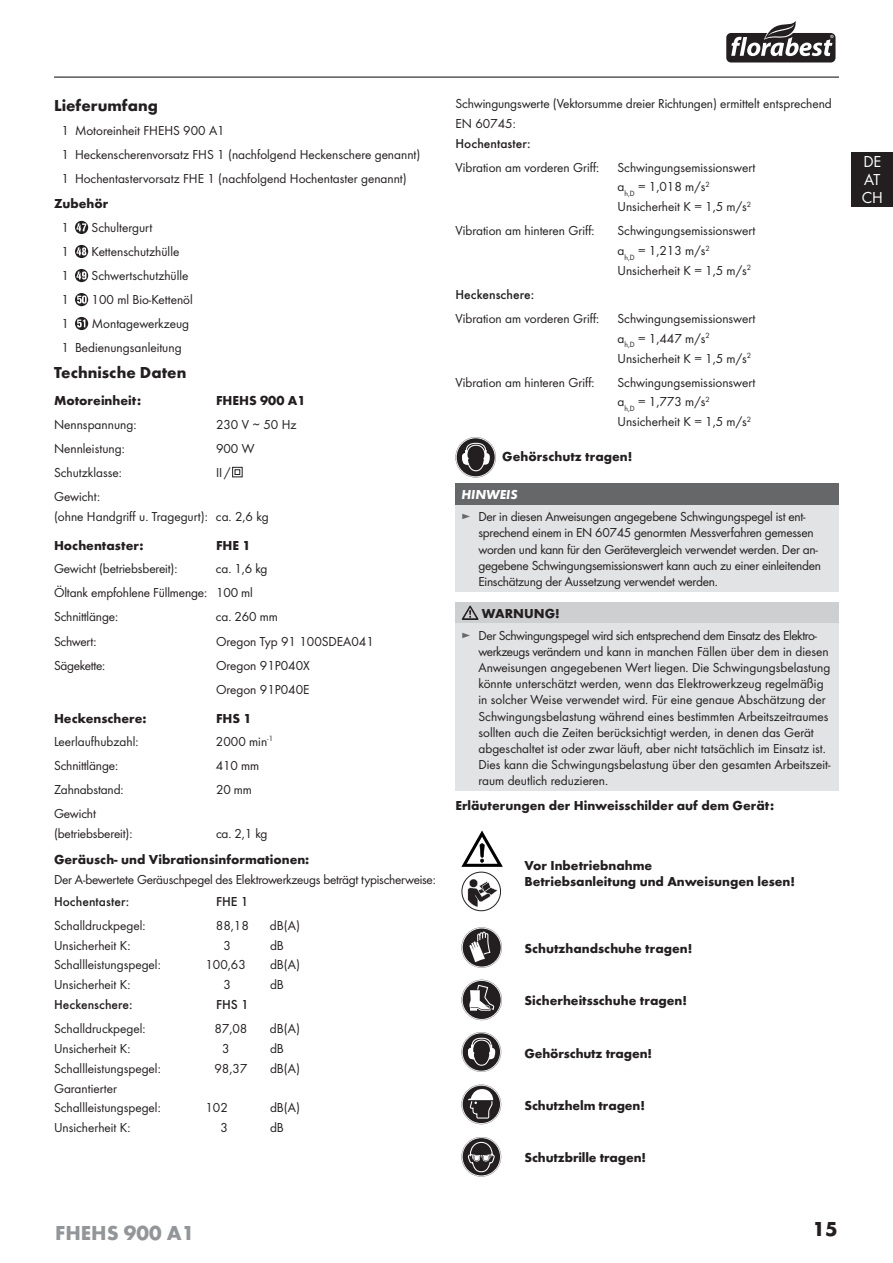
<style>
.page{position:relative;width:893px;height:1263px;background:#fff}
.page>*{position:absolute;margin:0;border:0;box-sizing:border-box;transform-origin:0 0}
.t1{font:700 21px "Futura";color:#939598}
.t2{font:700 21px "Futura";color:#231f20}
.t3{font:700 16.5px "Futura";color:#231f20}
.t4{font:16.5px/18px "Futura Boo";color:#fff}
.t5{font:13.5px/19.8px "Futura Boo";color:#231f20}
.t6{font:13.5px/16.2px "Futura Boo";letter-spacing:-.02em;color:#231f20}
.t7{font:700 13.5px/16.2px "Futura";color:#231f20}
.t8{font:500 13.5px "Futura";color:#231f20}
.t9{font:italic 700 13.5px "Futura";color:#fff}
.s1{color:#656769}
</style>
<div class="page">
<hr style="left:54px;top:77px;width:785px;height:1px;background:#231f20">
<div style="left:852px;top:152px;width:41px;height:54px;background:#231f20"></div>
<div style="left:724px;top:31px;width:113px;height:33px;border:4px solid #fff;border-radius:5px"></div>
<div style="left:726px;top:33px;width:109px;height:29px;background:#231f20;border-radius:5px"></div>
<svg style="left:731px;top:21px;width:102px;height:35px"></svg>
<svg style="left:75px;top:221px;width:13px;height:13px"></svg>
<svg style="left:75px;top:245px;width:13px;height:13px"></svg>
<svg style="left:75px;top:269px;width:13px;height:13px"></svg>
<svg style="left:75px;top:293px;width:13px;height:13px"></svg>
<svg style="left:75px;top:317px;width:13px;height:13px"></svg>
<svg style="left:232px;top:467px;width:11px;height:10px"></svg>
<div style="left:455px;top:484px;width:384px;height:21px;background:#656769"></div>
<div style="left:455px;top:505px;width:384px;height:87px;background:#e2e3e4"></div>
<div style="left:455px;top:602px;width:384px;height:21px;background:#cdcfd0"></div>
<div style="left:455px;top:623px;width:384px;height:168px;background:#e2e3e4"></div>
<svg style="left:462px;top:606px;width:16px;height:14px"></svg>
<svg style="left:461px;top:831px;width:42px;height:36px"></svg>
<svg style="left:462px;top:872px;width:39px;height:39px"></svg>
<div style="left:461px;top:872px;width:40px;height:39px;border:1px solid #231f20;border-radius:50%"></div>
<svg style="left:468px;top:879px;width:30px;height:28px"></svg>
<svg style="left:461px;top:927px;width:41px;height:41px"></svg>
<svg style="left:461px;top:980px;width:41px;height:40px"></svg>
<svg style="left:461px;top:1032px;width:40px;height:40px"></svg>
<svg style="left:461px;top:1084px;width:40px;height:40px"></svg>
<svg style="left:461px;top:1137px;width:40px;height:39px"></svg>
<svg style="left:455px;top:437px;width:41px;height:40px"></svg>
<p class="t3" style="left:54px;top:99px;width:105px">Lieferumfang</p>
<p class="t5" style="left:62px;top:119px;width:360px;line-height:24px">1 Motoreinheit FHEHS 900 A1<br>1 Heckenscherenvorsatz FHS 1 (nachfolgend Heckenschere genannt)<br>1 Hochentastervorsatz FHE 1 (nachfolgend Hochentaster genannt)</p>
<p class="t7" style="left:54px;top:196px;width:56px">Zubehör</p>
<p class="t5" style="left:62px;top:218px;width:9px">1</p>
<p class="t5" style="left:92px;top:218px;width:62px">Schultergurt</p>
<p class="t5" style="left:62px;top:242px;width:9px">1</p>
<p class="t5" style="left:92px;top:242px;width:89px">Kettenschutzhülle</p>
<p class="t5" style="left:62px;top:266px;width:9px">1</p>
<p class="t5" style="left:92px;top:266px;width:98px">Schwertschutzhülle</p>
<p class="t5" style="left:62px;top:290px;width:9px">1</p>
<p class="t5" style="left:92px;top:290px;width:103px">100 ml Bio-Kettenöl</p>
<p class="t5" style="left:62px;top:314px;width:9px">1</p>
<p class="t5" style="left:62px;top:312px;width:129px;line-height:24px;text-indent:30px">Montagewerkzeug<br>1 Bedienungsanleitung</p>
<p class="t3" style="left:54px;top:366px;width:134px">Technische Daten</p>
<p class="t7" style="left:54px;top:394px;width:89px">Motoreinheit:</p>
<p class="t7" style="left:216px;top:394px;width:91px">FHEHS 900 A1</p>
<p class="t5" style="left:54px;top:415px;width:84px">Nennspannung:</p>
<p class="t5" style="left:216px;top:415px;width:82px">230 V ∼ 50 Hz</p>
<p class="t5" style="left:54px;top:439px;width:72px">Nennleistung:</p>
<p class="t5" style="left:216px;top:439px;width:40px">900 W</p>
<p class="t5" style="left:54px;top:463px;width:69px">Schutzklasse:</p>
<p class="t5" style="left:216px;top:463px;width:16px">II /</p>
<p class="t5" style="left:54px;top:488px;width:216px">Gewicht:<br>(ohne Handgriff u. Tragegurt): ca. 2,6 kg</p>
<p class="t7" style="left:54px;top:539px;width:91px">Hochentaster:</p>
<p class="t7" style="left:216px;top:539px;width:36px">FHE 1</p>
<p class="t5" style="left:54px;top:559px;width:125px">Gewicht (betriebsbereit):</p>
<p class="t5" style="left:54px;top:557px;width:215px;line-height:24px;text-indent:162px">ca. 1,6 kg<br>Öltank empfohlene Füllmenge: 100 ml<br>Schnittlänge:</p>
<p class="t5" style="left:216px;top:607px;width:63px">ca. 260 mm</p>
<p class="t6" style="left:54px;top:634px;width:44px">Schwert:</p>
<p class="t5" style="left:216px;top:633px;width:159px">Oregon Typ 91 100SDEA041</p>
<p class="t6" style="left:54px;top:658px;width:53px">Sägekette:</p>
<p class="t5" style="left:216px;top:654px;width:95px;line-height:24px">Oregon 91P040X<br>Oregon 91P040E</p>
<p class="t7" style="left:54px;top:712px;width:94px">Heckenschere:</p>
<p class="t7" style="left:216px;top:712px;width:37px">FHS 1</p>
<p class="t5" style="left:54px;top:732px;width:86px">Leerlaufhubzahl:</p>
<p class="t5" style="left:216px;top:732px;width:59px">2000 min<sup>-1</sup></p>
<p class="t5" style="left:54px;top:756px;width:66px">Schnittlänge:</p>
<p class="t5" style="left:216px;top:756px;width:45px">410 mm</p>
<p class="t5" style="left:54px;top:780px;width:71px">Zahnabstand:</p>
<p class="t5" style="left:216px;top:780px;width:37px">20 mm</p>
<p class="t5" style="left:54px;top:804px;width:80px">Gewicht (betriebsbereit):</p>
<p class="t5" style="left:216px;top:824px;width:53px">ca. 2,1 kg</p>
<p class="t7" style="left:54px;top:853px;width:257px">Geräusch- und Vibrationsinformationen:</p>
<p class="t6" style="left:54px;top:872px;width:383px">Der A-bewertete Geräuschpegel des Elektrowerkzeugs beträgt typischerweise:</p>
<p class="t8" style="left:54px;top:895px;width:77px">Hochentaster:</p>
<p class="t8" style="left:216px;top:895px;width:34px">FHE 1</p>
<p class="t5" style="left:54px;top:916px;width:93px">Schalldruckpegel:</p>
<p class="t5" style="left:216px;top:916px;width:34px">88,18</p>
<p class="t5" style="left:270px;top:916px;width:32px">dB(A)</p>
<p class="t5" style="left:54px;top:936px;width:78px">Unsicherheit K:</p>
<p class="t5" style="left:223px;top:936px;width:9px">3</p>
<p class="t5" style="left:270px;top:936px;width:15px">dB</p>
<p class="t5" style="left:54px;top:956px;width:108px">Schallleistungspegel:</p>
<p class="t5" style="left:205px;top:956px;width:42px">100,63</p>
<p class="t5" style="left:270px;top:956px;width:32px">dB(A)</p>
<p class="t5" style="left:54px;top:975px;width:78px">Unsicherheit K:</p>
<p class="t5" style="left:223px;top:975px;width:9px">3</p>
<p class="t5" style="left:270px;top:975px;width:15px">dB</p>
<p class="t8" style="left:54px;top:998px;width:80px">Heckenschere:</p>
<p class="t8" style="left:216px;top:998px;width:34px">FHS 1</p>
<p class="t5" style="left:54px;top:1019px;width:93px">Schalldruckpegel:</p>
<p class="t5" style="left:214px;top:1019px;width:34px">87,08</p>
<p class="t5" style="left:270px;top:1019px;width:32px">dB(A)</p>
<p class="t5" style="left:54px;top:1039px;width:78px">Unsicherheit K:</p>
<p class="t5" style="left:222px;top:1039px;width:9px">3</p>
<p class="t5" style="left:270px;top:1039px;width:15px">dB</p>
<p class="t5" style="left:54px;top:1059px;width:108px">Schallleistungspegel:</p>
<p class="t5" style="left:215px;top:1059px;width:34px">98,37</p>
<p class="t5" style="left:270px;top:1059px;width:32px">dB(A)</p>
<p class="t5" style="left:54px;top:1079px;width:108px">Garantierter<br>Schallleistungspegel:</p>
<p class="t5" style="left:205px;top:1099px;width:24px">102</p>
<p class="t5" style="left:270px;top:1099px;width:32px">dB(A)</p>
<p class="t5" style="left:54px;top:1118px;width:78px">Unsicherheit K:</p>
<p class="t5" style="left:220px;top:1118px;width:9px">3</p>
<p class="t5" style="left:270px;top:1118px;width:15px">dB</p>
<p class="t5" style="left:455px;top:94px;width:378px">Schwingungswerte (Vektorsumme dreier Richtungen) ermittelt entsprechend<br>EN 60745:</p>
<p class="t8" style="left:455px;top:137px;width:77px">Hochentaster:</p>
<p class="t5" style="left:455px;top:158px;width:145px">Vibration am vorderen Griff:</p>
<p class="t5" style="left:617px;top:158px;width:140px">Schwingungsemissionswert a<sub>h,D</sub> = 1,018 m/s<sup>2<br></sup>Unsicherheit K = 1,5 m/s<sup>2</sup></p>
<p class="t5" style="left:455px;top:222px;width:141px">Vibration am hinteren Griff:</p>
<p class="t5" style="left:617px;top:222px;width:140px">Schwingungsemissionswert a<sub>h,D</sub> = 1,213 m/s<sup>2<br></sup>Unsicherheit K = 1,5 m/s<sup>2</sup></p>
<p class="t8" style="left:455px;top:288px;width:80px">Heckenschere:</p>
<p class="t5" style="left:455px;top:309px;width:145px">Vibration am vorderen Griff:</p>
<p class="t5" style="left:617px;top:309px;width:140px">Schwingungsemissionswert a<sub>h,D</sub> = 1,447 m/s<sup>2<br></sup>Unsicherheit K = 1,5 m/s<sup>2</sup></p>
<p class="t5" style="left:455px;top:373px;width:141px">Vibration am hinteren Griff:</p>
<p class="t5" style="left:617px;top:373px;width:140px">Schwingungsemissionswert a<sub>h,D</sub> = 1,773 m/s<sup>2<br></sup>Unsicherheit K = 1,5 m/s<sup>2</sup></p>
<p class="t7" style="left:502px;top:449px;width:132px">Gehörschutz tragen!</p>
<p class="t9" style="left:461px;top:486px;width:58px">HINWEIS</p>
<p class="t6" style="left:478px;top:509px;width:344px;text-indent:-17px"><span class="s1">►</span> Der in diesen Anweisungen angegebene Schwingungspegel ist ent&shy;sprechend einem in EN 60745 genormten Messverfahren gemessen worden und kann für den Gerätevergleich verwendet werden. Der an&shy;gegebene Schwingungsemissionswert kann auch zu einer einleitenden Einschätzung der Aussetzung verwendet werden.</p>
<p class="t7" style="left:482px;top:606px;width:79px">WARNUNG!</p>
<p class="t5" style="left:478px;top:628px;width:354px;line-height:16.2px;text-indent:-17px"><span class="s1">►</span> Der Schwingungspegel wird sich entsprechend dem Einsatz des Elektro&shy;werkzeugs verändern und kann in manchen Fällen über dem in diesen Anweisungen angegebenen Wert liegen. Die Schwingungsbelastung könnte unterschätzt werden, wenn das Elektrowerkzeug regelmäßig in solcher Weise verwendet wird. Für eine genaue Abschätzung der Schwingungsbelastung während eines bestimmten Arbeitszeitraumes sollten auch die Zeiten berücksichtigt werden, in denen das Gerät abgeschaltet ist oder zwar läuft, aber nicht tatsächlich im Einsatz ist.<br>Dies kann die Schwingungsbelastung über den gesamten Arbeitszeit&shy;raum deutlich reduzieren.</p>
<p class="t7" style="left:455px;top:799px;width:320px">Erläuterungen der Hinweisschilder auf dem Gerät:</p>
<p class="t7" style="left:524px;top:859px;width:272px">Vor Inbetriebnahme<br>Betriebsanleitung und Anweisungen lesen!</p>
<p class="t7" style="left:524px;top:941px;width:169px">Schutzhandschuhe tragen!</p>
<p class="t7" style="left:524px;top:994px;width:164px">Sicherheitsschuhe tragen!</p>
<p class="t7" style="left:524px;top:1046px;width:129px">Gehörschutz tragen!</p>
<p class="t7" style="left:524px;top:1099px;width:122px">Schutzhelm tragen!</p>
<p class="t7" style="left:524px;top:1151px;width:123px">Schutzbrille tragen!</p>
<h1 class="t1" style="left:55px;top:1225px;width:141px">FHEHS 900 A1</h1>
<h1 class="t2" style="left:812px;top:1221px;width:27px">15</h1>
<p class="t4" style="left:862px;top:154px;width:23px">DE<br>AT<br>CH</p>
</div>
